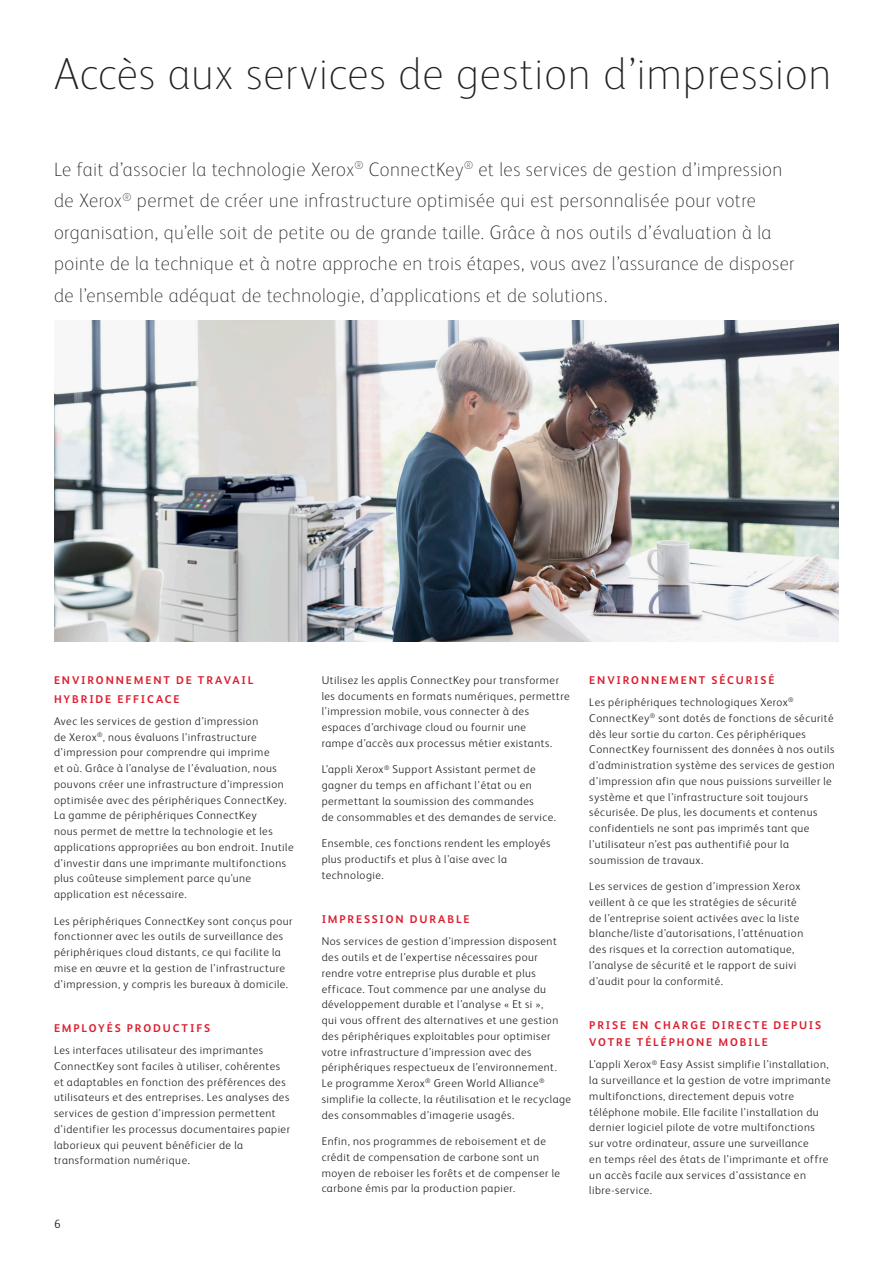
<style>
.page{position:relative;width:893px;height:1263px;background:#fff}
.page>*{position:absolute;margin:0;border:0;box-sizing:border-box;transform-origin:0 0}
.Head_32_36{font:100 45px "Xerox Sans";letter-spacing:.015em;color:#231f20}
.Head_32_36-2{font:100 19.5px/31.5px "Xerox Sans";letter-spacing:.025em;color:#231f20}
.t1{font:300 12px "Xerox Sans";color:#231f20}
.Body_Text_8_5_12{font:300 11.25px/15.8px "Xerox Sans";letter-spacing:.045em;color:#231f20}
.Body_Subhead{font:700 11.25px/18.8px "Xerox Sans";letter-spacing:.165em;color:#db1e30}
</style>
<div class="page">
<img style="left:54px;top:321px;width:785px;height:320px">
<p class="Head_32_36" style="left:54px;top:44px;width:779px">Accès aux services de gestion d’impression</p>
<p class="Head_32_36-2" style="left:54px;top:152px;width:742px">Le fait d’associer la technologie Xerox<sup>®</sup> ConnectKey<sup>®</sup> et les services de gestion d’impression de Xerox<sup>®</sup> permet de créer une infrastructure optimisée qui est personnalisée pour votre organisation, qu’elle soit de petite ou de grande taille. Grâce à nos outils d’évaluation à la pointe de la technique et à notre approche en trois étapes, vous avez l’assurance de disposer de l’ensemble adéquat de technologie, d’applications et de solutions.</p>
<p class="Body_Subhead" style="left:54px;top:670px;width:201px">ENVIRONNEMENT DE TRAVAIL<br>HYBRIDE EFFICACE</p>
<p class="Body_Text_8_5_12" style="left:54px;top:713px;width:241px">Avec les services de gestion d’impression<br>de Xerox<sup>®</sup>, nous évaluons l’infrastructure d’impression pour comprendre qui imprime<br>et où. Grâce à l’analyse de l’évaluation, nous pouvons créer une infrastructure d’impression optimisée avec des périphériques ConnectKey.<br>La gamme de périphériques ConnectKey<br>nous permet de mettre la technologie et les applications appropriées au bon endroit. Inutile d’investir dans une imprimante multifonctions plus coûteuse simplement parce qu’une application est nécessaire.</p>
<p class="Body_Text_8_5_12" style="left:54px;top:912px;width:240px">Les périphériques ConnectKey sont conçus pour fonctionner avec les outils de surveillance des périphériques cloud distants, ce qui facilite la mise en œuvre et la gestion de l’infrastructure d’impression, y compris les bureaux à domicile.</p>
<p class="Body_Subhead" style="left:54px;top:1018px;width:158px">EMPLOYÉS PRODUCTIFS</p>
<p class="Body_Text_8_5_12" style="left:54px;top:1042px;width:238px">Les interfaces utilisateur des imprimantes ConnectKey sont faciles à utiliser, cohérentes et adaptables en fonction des préférences des utilisateurs et des entreprises. Les analyses des services de gestion d’impression permettent d’identifier les processus documentaires papier laborieux qui peuvent bénéficier de la transformation numérique.</p>
<p class="t1" style="left:54px;top:1216px;width:8px">6</p>
<p class="Body_Text_8_5_12" style="left:322px;top:672px;width:250px">Utilisez les applis ConnectKey pour transformer les documents en formats numériques, permettre l’impression mobile, vous connecter à des espaces d’archivage cloud ou fournir une<br>rampe d’accès aux processus métier existants.</p>
<p class="Body_Text_8_5_12" style="left:322px;top:761px;width:236px">L’appli Xerox<sup>®</sup> Support Assistant permet de gagner du temps en affichant l’état ou en permettant la soumission des commandes<br>de consommables et des demandes de service.</p>
<p class="Body_Text_8_5_12" style="left:322px;top:835px;width:230px">Ensemble, ces fonctions rendent les employés plus productifs et plus à l’aise avec la technologie.</p>
<p class="Body_Subhead" style="left:322px;top:909px;width:149px">IMPRESSION DURABLE</p>
<p class="Body_Text_8_5_12" style="left:322px;top:933px;width:251px">Nos services de gestion d’impression disposent des outils et de l’expertise nécessaires pour rendre votre entreprise plus durable et plus efficace. Tout commence par une analyse du développement durable et l’analyse « Et si »,<br>qui vous offrent des alternatives et une gestion des périphériques exploitables pour optimiser votre infrastructure d’impression avec des périphériques respectueux de l’environnement.<br>Le programme Xerox<sup>®</sup> Green World Alliance<sup>® </sup>simplifie la collecte, la réutilisation et le recyclage des consommables d’imagerie usagés.</p>
<p class="Body_Text_8_5_12" style="left:322px;top:1133px;width:240px">Enfin, nos programmes de reboisement et de crédit de compensation de carbone sont un moyen de reboiser les forêts et de compenser le carbone émis par la production papier.</p>
<p class="Body_Subhead" style="left:589px;top:670px;width:187px">ENVIRONNEMENT SÉCURISÉ</p>
<p class="Body_Text_8_5_12" style="left:589px;top:694px;width:247px">Les périphériques technologiques Xerox<sup>® </sup>ConnectKey<sup>®</sup> sont dotés de fonctions de sécurité dès leur sortie du carton. Ces périphériques ConnectKey fournissent des données à nos outils d’administration système des services de gestion d’impression afin que nous puissions surveiller le système et que l’infrastructure soit toujours sécurisée. De plus, les documents et contenus confidentiels ne sont pas imprimés tant que l’utilisateur n’est pas authentifié pour la soumission de travaux.</p>
<p class="Body_Text_8_5_12" style="left:589px;top:878px;width:215px">Les services de gestion d’impression Xerox veillent à ce que les stratégies de sécurité de l’entreprise soient activées avec la liste blanche/liste d’autorisations, l’atténuation des risques et la correction automatique, l’analyse de sécurité et le rapport de suivi d’audit pour la conformité.</p>
<p class="Body_Subhead" style="left:589px;top:1016px;width:233px;line-height:17.2px">PRISE EN CHARGE DIRECTE DEPUIS<br>VOTRE TÉLÉPHONE MOBILE</p>
<p class="Body_Text_8_5_12" style="left:589px;top:1056px;width:243px">L’appli Xerox<sup>®</sup> Easy Assist simplifie l’installation, la surveillance et la gestion de votre imprimante multifonctions, directement depuis votre téléphone mobile. Elle facilite l’installation du dernier logiciel pilote de votre multifonctions sur votre ordinateur, assure une surveillance<br>en temps réel des états de l’imprimante et offre un accès facile aux services d'assistance en libre-service.</p>
</div>
